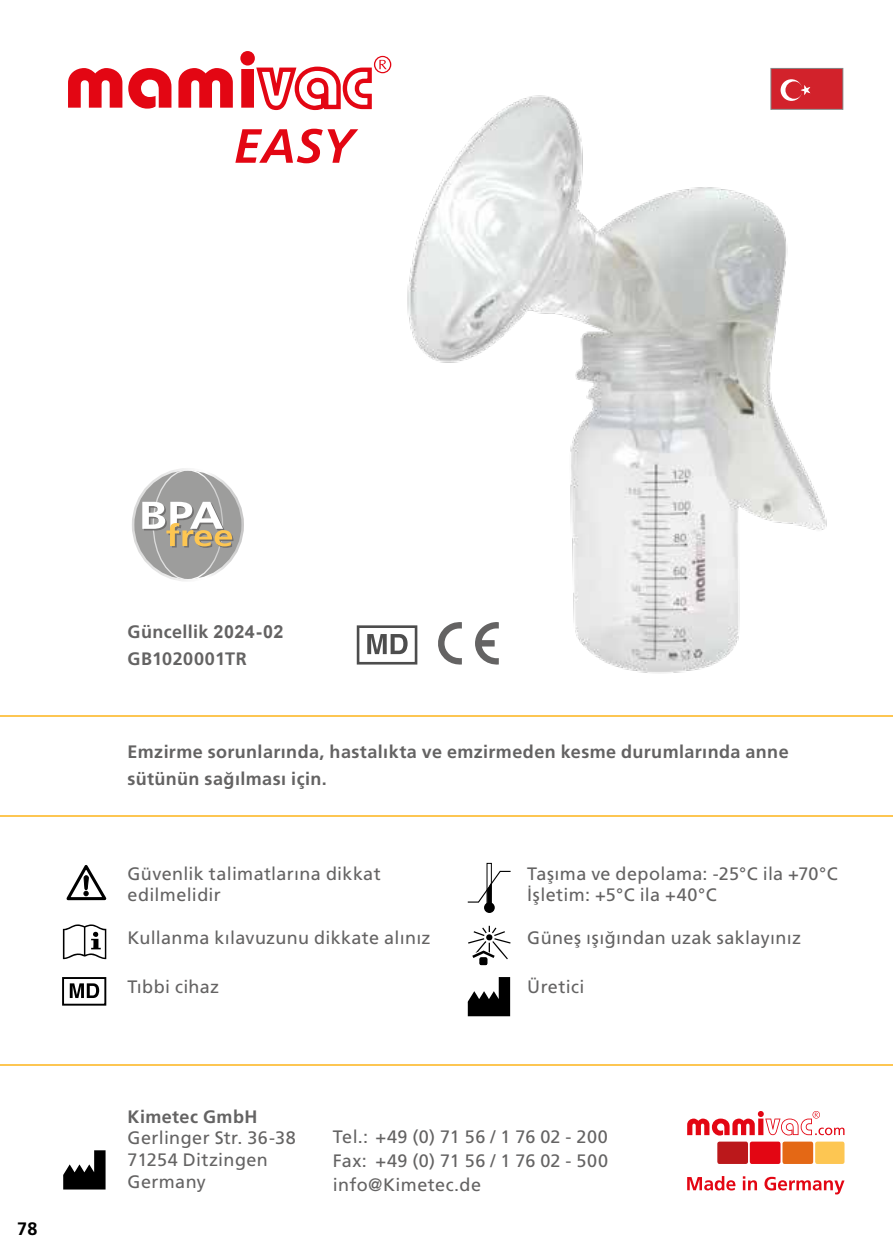
<style>
.page{position:relative;width:893px;height:1259px;background:#fff}
.page>*{position:absolute;margin:0;border:0;box-sizing:border-box;transform-origin:0 0}
.t1{font:18px/21.6px "Frutiger LT Pro";letter-spacing:.02em;color:#646363}
.t2{font:700 18px/27px "Frutiger LT Pro";letter-spacing:.02em;color:#646363}
.t3{font:700 18px "Frutiger LT Pro";color:#000}
.s1{font-family:"Arial"}
</style>
<div class="page">
<svg style="left:494px;top:938px;width:17px;height:5px"></svg>
<svg style="left:492px;top:941px;width:16px;height:18px"></svg>
<svg style="left:494px;top:931px;width:11px;height:5px"></svg>
<svg style="left:472px;top:926px;width:24px;height:39px"></svg>
<svg style="left:474px;top:931px;width:10px;height:5px"></svg>
<svg style="left:468px;top:938px;width:16px;height:5px"></svg>
<div style="left:479px;top:957px;width:8px;height:8px;background:#000;border-radius:2px"></div>
<div style="left:717px;top:1141px;width:31px;height:23px;background:#bb181b;border-radius:2px"></div>
<div style="left:750px;top:1141px;width:30px;height:23px;background:#e30613;border-radius:2px"></div>
<div style="left:782px;top:1141px;width:31px;height:23px;background:#e46815;border-radius:2px"></div>
<div style="left:815px;top:1141px;width:29px;height:23px;background:#fdc652;border-radius:2px"></div>
<svg style="left:687px;top:1111px;width:157px;height:24px"></svg>
<svg style="left:687px;top:1176px;width:48px;height:14px"></svg>
<svg style="left:743px;top:1176px;width:14px;height:14px"></svg>
<svg style="left:764px;top:1176px;width:80px;height:18px"></svg>
<div style="left:62px;top:977px;width:44px;height:28px;border:2px solid #000"></div>
<svg style="left:70px;top:983px;width:29px;height:15px"></svg>
<svg style="left:367px;top:634px;width:16px;height:20px"></svg>
<img style="left:383px;top:62px;width:461px;height:612px">
<div style="left:771px;top:68px;width:72px;height:41px;background:#d2222b"></div>
<div style="left:781px;top:79px;width:21px;height:22px;background:#fff;border-radius:50%"></div>
<div style="left:785px;top:81px;width:18px;height:18px;background:#d2222b;border-radius:50%"></div>
<svg style="left:800px;top:85px;width:10px;height:10px"></svg>
<div style="left:770px;top:68px;width:73px;height:42px;border:1px solid #878787"></div>
<svg style="left:63px;top:1150px;width:43px;height:39px"></svg>
<svg style="left:468px;top:977px;width:42px;height:39px"></svg>
<svg style="left:66px;top:865px;width:41px;height:36px"></svg>
<svg style="left:63px;top:924px;width:43px;height:35px"></svg>
<div style="left:484px;top:902px;width:11px;height:11px;background:#000;border-radius:50%"></div>
<div style="left:487px;top:863px;width:5px;height:41px;border:1px solid #000"></div>
<svg style="left:467px;top:870px;width:44px;height:34px"></svg>
<svg style="left:68px;top:68px;width:54px;height:40px"></svg>
<svg style="left:128px;top:68px;width:43px;height:41px"></svg>
<svg style="left:178px;top:68px;width:55px;height:40px"></svg>
<svg style="left:240px;top:51px;width:151px;height:60px"></svg>
<svg style="left:235px;top:129px;width:123px;height:34px"></svg>
<hr style="left:0;top:715px;width:893px;height:1px;background:#fdc652">
<hr style="left:0;top:815px;width:893px;height:1px;background:#fdc652">
<hr style="left:0;top:1064px;width:893px;height:1px;background:#fdc652">
<div style="left:133px;top:469px;width:110px;height:111px;background:#9d9d9c;border-radius:50%"></div>
<div style="left:132px;top:468px;width:112px;height:114px;border:3px solid #fff;border-radius:50%"></div>
<svg style="left:142px;top:502px;width:91px;height:46px"></svg>
<p class="t3" style="left:17px;top:1217px;width:22px">78</p>
<p class="t2" style="left:128px;top:618px;width:157px">Güncellik <span class="s1">2024-02</span></p>
<p class="t2" style="left:128px;top:645px;width:121px">GB1020001TR</p>
<p class="t2" style="left:128px;top:738px;width:663px">Emzirme sorunlarında, hastalıkta ve emzirmeden kesme durumlarında anne sütünün sağılması için.</p>
<p class="t1" style="left:128px;top:862px;width:255px">Güvenlik talimatlarına dikkat edilmelidir</p>
<p class="t1" style="left:527px;top:862px;width:312px">Taşıma ve depolama: -25°C ila +70°C<br>İşletim: +5°C ila +40°C</p>
<p class="t1" style="left:128px;top:927px;width:304px">Kullanma kılavuzunu dikkate alınız</p>
<p class="t1" style="left:527px;top:927px;width:275px">Güneş ışığından uzak saklayınız</p>
<p class="t1" style="left:128px;top:976px;width:93px">Tıbbi cihaz</p>
<p class="t1" style="left:527px;top:976px;width:59px">Üretici</p>
<p class="t2" style="left:128px;top:1103px;width:131px">Kimetec GmbH</p>
<p class="t1" style="left:128px;top:1127px;width:170px">Gerlinger Str. 36-38<br>71254 Ditzingen<br>Germany</p>
<p class="t1" style="left:333px;top:1124px;width:277px;line-height:24px;text-align:justify">Tel.: +49 (0) 71 56 / 1 76 02 - 200<br>Fax: +49 (0) 71 56 / 1 76 02 - 500 info@Kimetec.de</p>
</div>
